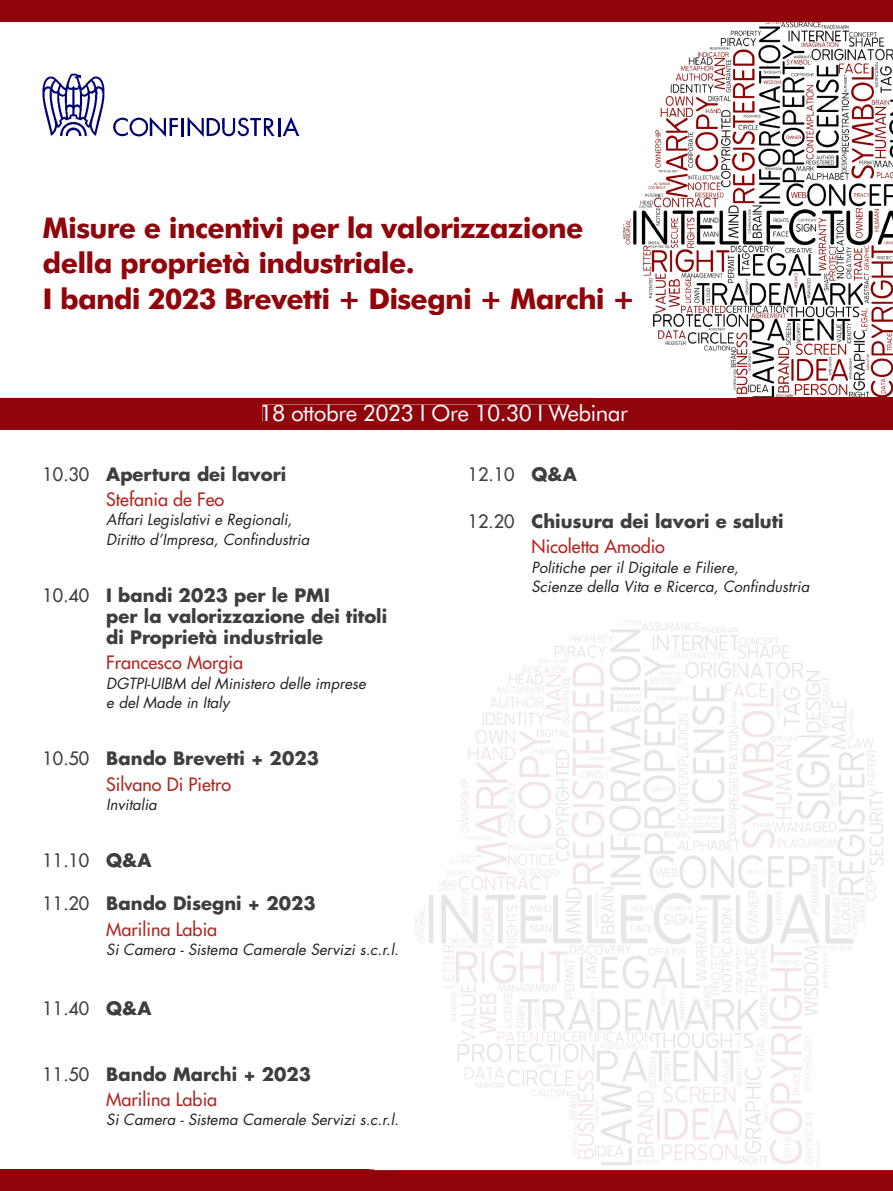
<style>
.page{position:relative;width:893px;height:1191px;background:#fff}
.page>*{position:absolute;margin:0;border:0;box-sizing:border-box;transform-origin:0 0}
.t1{font:700 28.5px/35.1px "Futura BT";letter-spacing:-.025em;color:#90040b}
.t2{font:22.5px "Futura BT";letter-spacing:-.025em;color:#fff}
.t3{font:700 18px/25.2px "Futura Std";color:#3e3e3f}
.t4{font:500 18px "Futura Std";color:#3e3e3f}
.t5{font:500 18px "Futura Std";color:#af2a26}
.t6{font:italic 15px/19.5px "Futura Std";color:#231f20}
.s1{font-weight:500}
.s2{font-weight:500;color:#af2a26}
.s3{font-weight:700}
</style>
<div class="page">
<img style="left:595px;top:22px;width:298px;height:376px">
<img style="left:595px;top:287px;width:37px;height:28px">
<div style="left:0;top:0;width:737px;height:22px;background:#90040b"></div>
<svg style="left:42px;top:74px;width:62px;height:62px"></svg>
<svg style="left:113px;top:117px;width:186px;height:20px"></svg>
<div style="left:0;top:398px;width:737px;height:32px;background:#90040b"></div>
<div style="left:737px;top:0;width:156px;height:22px;background:#90040b"></div>
<img style="left:415px;top:620px;width:469px;height:546px">
<div style="left:737px;top:398px;width:156px;height:32px;background:#90040b"></div>
<div style="left:737px;top:1170px;width:156px;height:21px;background:#90040b"></div>
<svg style="left:369px;top:1169px;width:368px;height:22px;background:#951017"></svg>
<div style="left:0;top:1169px;width:369px;height:22px;background:#90040b"></div>
<h1 class="t1" style="left:43px;top:213px;width:542px">Misure e incentivi per la valorizzazione della proprietà industriale.</h1>
<h1 class="t1" style="left:43px;top:283px;width:595px">I bandi 2023 Brevetti + Disegni + Marchi +</h1>
<h2 class="t2" style="left:260px;top:399px;width:370px">18 ottobre 2023 I Ore 10.30 I Webinar</h2>
<p class="t3" style="left:43px;top:463px;width:245px;text-align:center"><span class="s1">10.30</span> Apertura dei lavori<br><span class="s2">Stefania de Feo</span></p>
<p class="t6" style="left:106px;top:511px;width:205px">Affari Legislativi e Regionali,<br>Diritto d’Impresa, Confindustria</p>
<p class="t3" style="left:106px;top:586px;width:282px;line-height:21px;text-indent:-64px"><span class="s1">10.40</span> I bandi 2023 per le PMI<br>per la valorizzazione dei titoli di Proprietà industriale</p>
<p class="t5" style="left:106px;top:653px;width:138px">Francesco Morgia</p>
<p class="t6" style="left:106px;top:675px;width:261px">DGTPI-UIBM del Ministero delle imprese e del Made in Italy</p>
<p class="t3" style="left:106px;top:747px;width:214px;text-indent:-64px"><span class="s1">10.50</span> Bando Brevetti + 2023<br><span class="s2">Silvano Di Pietro</span></p>
<p class="t6" style="left:106px;top:796px;width:52px">Invitalia</p>
<p class="t4" style="left:43px;top:851px;width:111px">11.10 <span class="s3">Q&amp;A</span></p>
<p class="t3" style="left:106px;top:892px;width:211px;text-indent:-64px"><span class="s1">11.20</span> Bando Disegni + 2023<br><span class="s2">Marilina Labia</span></p>
<p class="t6" style="left:106px;top:941px;width:294px">Si Camera - Sistema Camerale Servizi s.c.r.l.</p>
<p class="t4" style="left:43px;top:999px;width:111px">11.40 <span class="s3">Q&amp;A</span></p>
<p class="t3" style="left:106px;top:1063px;width:206px;text-indent:-64px"><span class="s1">11.50</span> Bando Marchi + 2023<br><span class="s2">Marilina Labia</span></p>
<p class="t6" style="left:106px;top:1111px;width:294px">Si Camera - Sistema Camerale Servizi s.c.r.l.</p>
<p class="t4" style="left:468px;top:465px;width:111px">12.10 <span class="s3">Q&amp;A</span></p>
<p class="t3" style="left:531px;top:510px;width:254px;text-indent:-64px"><span class="s1">12.20</span> Chiusura dei lavori e saluti<br><span class="s2">Nicoletta Amodio</span></p>
<p class="t6" style="left:531px;top:559px;width:279px">Politiche per il Digitale e Filiere,<br>Scienze della Vita e Ricerca, Confindustria</p>
</div>
